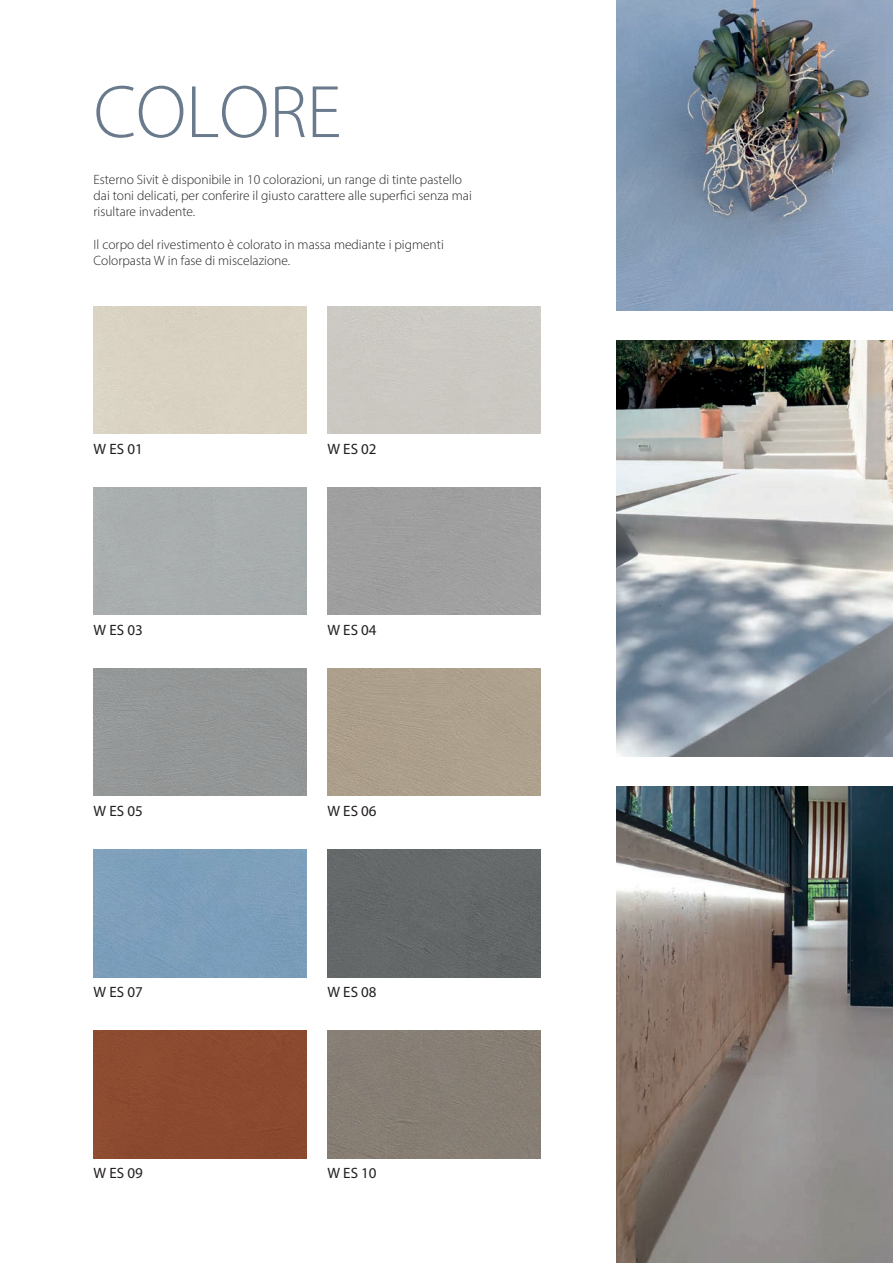
<style>
.page{position:relative;width:893px;height:1263px;background:#fff}
.page>*{position:absolute;margin:0;border:0;box-sizing:border-box;transform-origin:0 0}
.t1{font:300 75px "Myriad Pro";letter-spacing:-.005em;color:#697a8c}
.t2{font:15px "Myriad Pro";color:#231f20}
.t3{font:300 13.5px/16.2px "Myriad Pro";color:#231f20}
</style>
<div class="page">
<div style="left:327px;top:849px;width:213px;height:128px;background:#646869"></div>
<div style="left:94px;top:1030px;width:212px;height:128px;background:#8c4a30"></div>
<div style="left:327px;top:1030px;width:213px;height:128px;background:#877e74"></div>
<div style="left:94px;top:668px;width:212px;height:128px;background:#949797"></div>
<div style="left:327px;top:668px;width:213px;height:128px;background:#ada08d"></div>
<div style="left:327px;top:487px;width:213px;height:128px;background:#9f9f9f"></div>
<img style="left:617px;top:0;width:276px;height:310px">
<img style="left:617px;top:787px;width:276px;height:476px">
<img style="left:617px;top:340px;width:276px;height:417px">
<h1 class="t1" style="left:94px;top:67px;width:249px">COLORE</h1>
<p class="t3" style="left:94px;top:171px;width:380px">Esterno Sivit è disponibile in 10 colorazioni, un range di tinte pastello dai toni delicati, per conferire il giusto carattere alle superfici senza mai risultare invadente.</p>
<p class="t3" style="left:94px;top:236px;width:352px">Il corpo del rivestimento è colorato in massa mediante i pigmenti<br>Colorpasta W in fase di miscelazione.</p>
<p class="t2" style="left:94px;top:439px;width:51px">W ES 01</p>
<p class="t2" style="left:327px;top:439px;width:51px">W ES 02</p>
<p class="t2" style="left:94px;top:620px;width:51px">W ES 03</p>
<p class="t2" style="left:327px;top:620px;width:51px">W ES 04</p>
<p class="t2" style="left:94px;top:801px;width:51px">W ES 05</p>
<p class="t2" style="left:327px;top:801px;width:51px">W ES 06</p>
<p class="t2" style="left:94px;top:982px;width:51px">W ES 07</p>
<p class="t2" style="left:327px;top:982px;width:51px">W ES 08</p>
<p class="t2" style="left:94px;top:1164px;width:51px">W ES 09</p>
<p class="t2" style="left:327px;top:1164px;width:51px">W ES 10</p>
</div>
